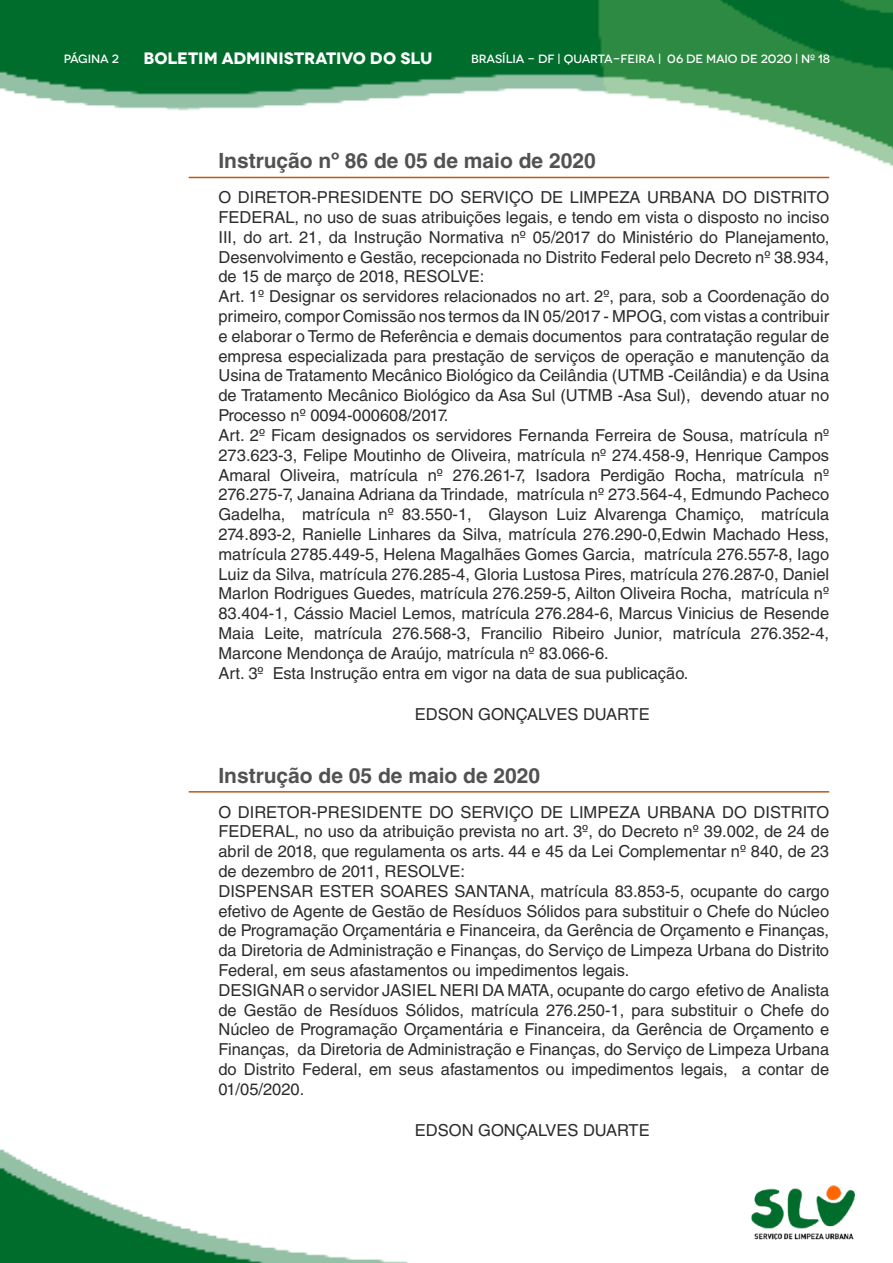
<style>
.page{position:relative;width:893px;height:1263px;background:#fff}
.page>*{position:absolute;margin:0;border:0;box-sizing:border-box;transform-origin:0 0}
.t1{font:700 21px "Helvetica LT Std";color:#525252}
.t2{font:16.5px/19.8px "Helvetica LT Std";color:#2c2c2b}
.t3{font:700 16.5px "Novecentowide";color:#fff}
.t4{font:500 12px "Novecentowide";color:#fff}
</style>
<div class="page">
<img style="left:0;top:0;width:893px;height:1263px">
<img style="left:740px;top:1180px;width:116px;height:59px">
<hr style="left:189px;top:177px;width:640px;height:1px;background:#be5717">
<hr style="left:189px;top:791px;width:640px;height:1px;background:#be5717">
<p class="t4" style="left:64px;top:52px;width:57px">PÁGINA 2</p>
<p class="t3" style="left:144px;top:48px;width:291px">BOLETIM ADMINISTRATIVO DO SLU</p>
<p class="t4" style="left:471px;top:52px;width:361px">BRASÍLIA - DF | QUARTA-FEIRA | 06 DE MAIO DE 2020 | Nº 18</p>
<p class="t1" style="left:218px;top:148px;width:379px">Instrução nº 86 de 05 de maio de 2020</p>
<p class="t2" style="left:218px;top:188px;width:612px">O DIRETOR-PRESIDENTE DO SERVIÇO DE LIMPEZA URBANA DO DISTRITO FEDERAL, no uso de suas atribuições legais, e tendo em vista o disposto no inciso III, do art. 21, da Instrução Normativa nº 05/2017 do Ministério do Planejamento, Desenvolvimento e Gestão, recepcionada no Distrito Federal pelo Decreto nº 38.934, de 15 de março de 2018, RESOLVE:<br>Art. 1º Designar os servidores relacionados no art. 2º, para, sob a Coordenação do primeiro, compor Comissão nos termos da IN 05/2017 - MPOG, com vistas a contribuir e elaborar o Termo de Referência e demais documentos para contratação regular de empresa especializada para prestação de serviços de operação e manutenção da Usina de Tratamento Mecânico Biológico da Ceilândia (UTMB -Ceilândia) e da Usina de Tratamento Mecânico Biológico da Asa Sul (UTMB -Asa Sul), devendo atuar no Processo nº 0094-000608/2017.<br>Art. 2º Ficam designados os servidores Fernanda Ferreira de Sousa, matrícula nº 273.623-3, Felipe Moutinho de Oliveira, matrícula nº 274.458-9, Henrique Campos Amaral Oliveira, matrícula nº 276.261-7, Isadora Perdigão Rocha, matrícula nº 276.275-7, Janaina Adriana da Trindade, matrícula nº 273.564-4, Edmundo Pacheco Gadelha, matrícula nº 83.550-1, Glayson Luiz Alvarenga Chamiço, matrícula 274.893-2, Ranielle Linhares da Silva, matrícula 276.290-0,Edwin Machado Hess, matrícula 2785.449-5, Helena Magalhães Gomes Garcia, matrícula 276.557-8, Iago Luiz da Silva, matrícula 276.285-4, Gloria Lustosa Pires, matrícula 276.287-0, Daniel Marlon Rodrigues Guedes, matrícula 276.259-5, Ailton Oliveira Rocha, matrícula nº 83.404-1, Cássio Maciel Lemos, matrícula 276.284-6, Marcus Vinicius de Resende Maia Leite, matrícula 276.568-3, Francilio Ribeiro Junior, matrícula 276.352-4, Marcone Mendonça de Araújo, matrícula nº 83.066-6.<br>Art. 3º Esta Instrução entra em vigor na data de sua publicação.</p>
<p class="t2" style="left:415px;top:704px;width:236px">EDSON GONÇALVES DUARTE</p>
<p class="t1" style="left:218px;top:762px;width:323px">Instrução de 05 de maio de 2020</p>
<p class="t2" style="left:218px;top:802px;width:612px">O DIRETOR-PRESIDENTE DO SERVIÇO DE LIMPEZA URBANA DO DISTRITO FEDERAL, no uso da atribuição prevista no art. 3º, do Decreto nº 39.002, de 24 de abril de 2018, que regulamenta os arts. 44 e 45 da Lei Complementar nº 840, de 23 de dezembro de 2011, RESOLVE:<br>DISPENSAR ESTER SOARES SANTANA, matrícula 83.853-5, ocupante do cargo efetivo de Agente de Gestão de Resíduos Sólidos para substituir o Chefe do Núcleo de Programação Orçamentária e Financeira, da Gerência de Orçamento e Finanças, da Diretoria de Administração e Finanças, do Serviço de Limpeza Urbana do Distrito Federal, em seus afastamentos ou impedimentos legais.<br>DESIGNAR o servidor JASIEL NERI DA MATA, ocupante do cargo efetivo de Analista de Gestão de Resíduos Sólidos, matrícula 276.250-1, para substituir o Chefe do Núcleo de Programação Orçamentária e Financeira, da Gerência de Orçamento e Finanças, da Diretoria de Administração e Finanças, do Serviço de Limpeza Urbana do Distrito Federal, em seus afastamentos ou impedimentos legais, a contar de 01/05/2020.</p>
<p class="t2" style="left:415px;top:1120px;width:236px">EDSON GONÇALVES DUARTE</p>
</div>
